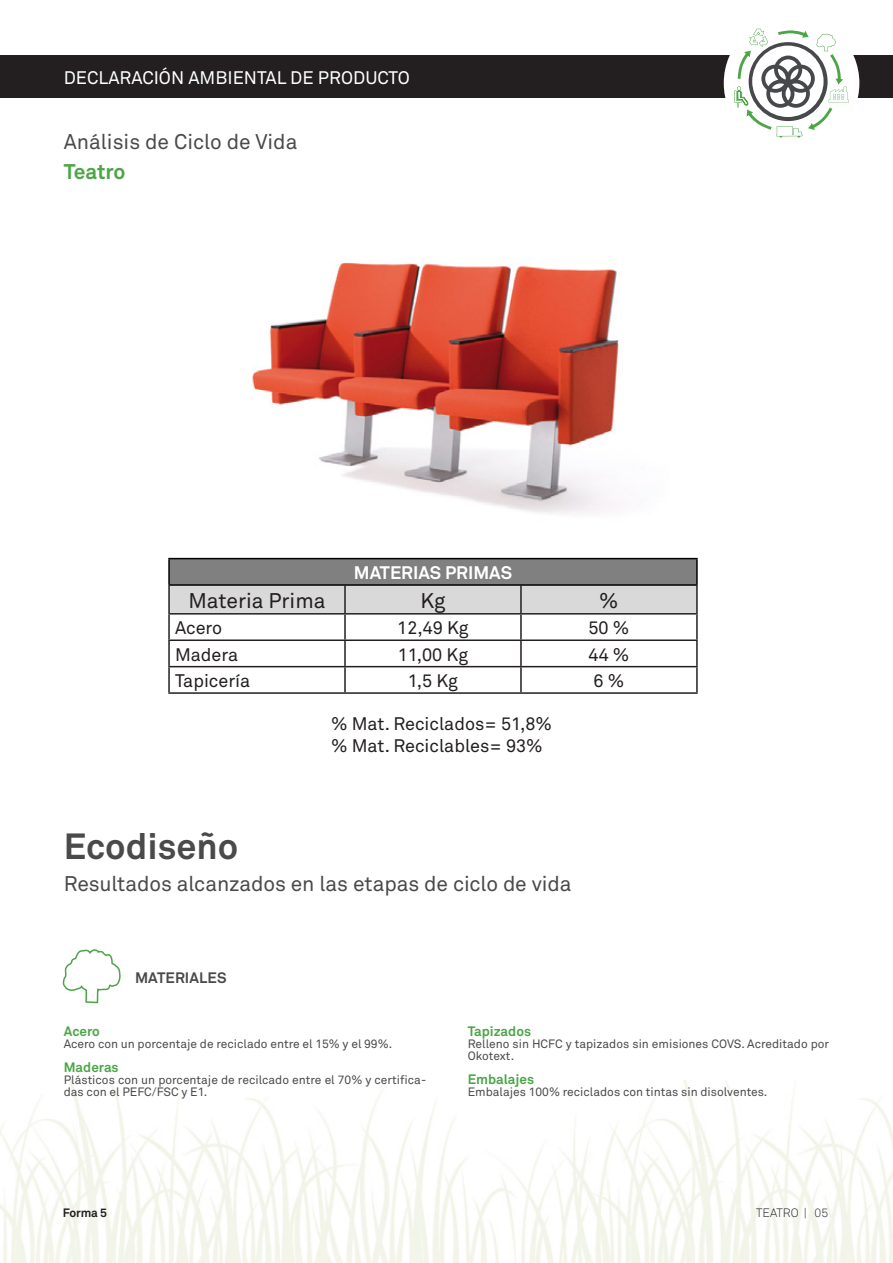
<style>
.page{position:relative;width:893px;height:1263px;background:#fff}
.page>*{position:absolute;margin:0;border:0;box-sizing:border-box;transform-origin:0 0}
.t1{font:700 36px "Akkurat";color:#4b4a4b}
.t2{font:21px "Akkurat";color:#4b4a4b}
.t3{font:21px "Akkurat";color:#231f20}
.t4{font:700 21px "Akkurat";letter-spacing:-.005em;color:#4ca546}
.t5{font:18px "Akkurat";color:#231f20}
.t6{font:18px "Akkurat";color:#fff}
.t7{font:700 18px "Akkurat";color:#fff}
.t8{font:700 15px "Akkurat";letter-spacing:.005em;color:#4b4a4b}
.t9{font:700 13.5px "Akkurat";color:#4ca546}
.t10{font:12px/12px "Akkurat";color:#4b4a4b}
.t11{font:300 12px "Akkurat";color:#231f20}
.t12{font:700 12px "Akkurat";letter-spacing:-.02em;color:#231f20}
</style>
<div class="page">
<img style="left:0;top:1080px;width:893px;height:183px">
<svg style="left:62px;top:949px;width:59px;height:55px"></svg>
<div style="left:0;top:55px;width:893px;height:43px;background:#231f20"></div>
<div style="left:724px;top:15px;width:135px;height:136px;background:#fff;border-radius:50%"></div>
<svg style="left:735px;top:29px;width:114px;height:109px"></svg>
<img style="left:252px;top:262px;width:367px;height:252px">
<div style="left:169px;top:559px;width:528px;height:26px;background:#808080"></div>
<div style="left:170px;top:586px;width:526px;height:27px;background:#d9d9d9"></div>
<hr style="left:168px;top:586px;width:2px;height:27px;background:#231f20">
<hr style="left:344px;top:586px;width:2px;height:27px;background:#231f20">
<hr style="left:520px;top:586px;width:2px;height:27px;background:#231f20">
<hr style="left:696px;top:586px;width:2px;height:27px;background:#231f20">
<hr style="left:168px;top:613px;width:177px;height:2px;background:#231f20">
<hr style="left:168px;top:615px;width:2px;height:24px;background:#231f20">
<hr style="left:345px;top:613px;width:176px;height:2px;background:#231f20">
<hr style="left:344px;top:615px;width:2px;height:24px;background:#231f20">
<hr style="left:521px;top:613px;width:177px;height:2px;background:#231f20">
<hr style="left:520px;top:615px;width:2px;height:24px;background:#231f20">
<hr style="left:696px;top:615px;width:2px;height:24px;background:#231f20">
<hr style="left:168px;top:639px;width:177px;height:2px;background:#231f20">
<hr style="left:168px;top:641px;width:2px;height:25px;background:#231f20">
<hr style="left:345px;top:639px;width:176px;height:2px;background:#231f20">
<hr style="left:344px;top:641px;width:2px;height:25px;background:#231f20">
<hr style="left:521px;top:639px;width:177px;height:2px;background:#231f20">
<hr style="left:520px;top:641px;width:2px;height:25px;background:#231f20">
<hr style="left:696px;top:641px;width:2px;height:25px;background:#231f20">
<hr style="left:168px;top:666px;width:177px;height:1px;background:#231f20">
<hr style="left:168px;top:667px;width:2px;height:25px;background:#231f20">
<hr style="left:345px;top:666px;width:176px;height:1px;background:#231f20">
<hr style="left:344px;top:667px;width:2px;height:25px;background:#231f20">
<hr style="left:521px;top:666px;width:177px;height:1px;background:#231f20">
<hr style="left:520px;top:667px;width:2px;height:25px;background:#231f20">
<hr style="left:696px;top:667px;width:2px;height:25px;background:#231f20">
<hr style="left:168px;top:692px;width:177px;height:2px;background:#231f20">
<hr style="left:345px;top:692px;width:176px;height:2px;background:#231f20">
<hr style="left:521px;top:692px;width:177px;height:2px;background:#231f20">
<hr style="left:168px;top:559px;width:2px;height:25px;background:#000">
<hr style="left:696px;top:559px;width:2px;height:25px;background:#000">
<hr style="left:168px;top:558px;width:177px;height:1px;background:#000">
<hr style="left:345px;top:558px;width:176px;height:1px;background:#000">
<hr style="left:521px;top:558px;width:177px;height:1px;background:#000">
<hr style="left:168px;top:584px;width:177px;height:2px;background:#000">
<hr style="left:345px;top:584px;width:176px;height:2px;background:#000">
<hr style="left:521px;top:584px;width:177px;height:2px;background:#000">
<p class="t6" style="left:64px;top:66px;width:347px">DECLARACIÓN AMBIENTAL DE PRODUCTO</p>
<p class="t2" style="left:64px;top:128px;width:235px">Análisis de Ciclo de Vida</p>
<p class="t4" style="left:64px;top:158px;width:63px">Teatro</p>
<p class="t7" style="left:354px;top:561px;width:160px">MATERIAS PRIMAS</p>
<p class="t3" style="left:188px;top:587px;width:139px">Materia Prima</p>
<p class="t3" style="left:420px;top:587px;width:27px">Kg</p>
<p class="t3" style="left:599px;top:587px;width:21px">%</p>
<p class="t5" style="left:175px;top:617px;width:49px">Acero</p>
<p class="t5" style="left:397px;top:617px;width:73px">12,49 Kg</p>
<p class="t5" style="left:588px;top:617px;width:42px">50 %</p>
<p class="t5" style="left:175px;top:643px;width:65px">Madera</p>
<p class="t5" style="left:398px;top:643px;width:72px">11,00 Kg</p>
<p class="t5" style="left:588px;top:643px;width:43px">44 %</p>
<p class="t5" style="left:175px;top:669px;width:77px">Tapicería</p>
<p class="t5" style="left:408px;top:669px;width:52px">1,5 Kg</p>
<p class="t5" style="left:594px;top:669px;width:32px">6 %</p>
<p class="t5" style="left:331px;top:712px;width:222px">% Mat. Reciclados= 51,8%</p>
<p class="t5" style="left:331px;top:734px;width:213px">% Mat. Reciclables= 93%</p>
<p class="t1" style="left:64px;top:823px;width:176px">Ecodiseño</p>
<p class="t2" style="left:64px;top:870px;width:509px">Resultados alcanzados en las etapas de ciclo de vida</p>
<p class="t8" style="left:135px;top:968px;width:93px">MATERIALES</p>
<p class="t9" style="left:64px;top:1023px;width:38px">Acero</p>
<p class="t10" style="left:64px;top:1037px;width:330px">Acero con un porcentaje de reciclado entre el 15% y el 99%.</p>
<p class="t9" style="left:64px;top:1059px;width:56px">Maderas</p>
<p class="t10" style="left:64px;top:1073px;width:364px">Plásticos con un porcentaje de recilcado entre el 70% y certifica&shy;das con el PEFC/FSC y E1.</p>
<p class="t9" style="left:468px;top:1023px;width:65px">Tapizados</p>
<p class="t10" style="left:468px;top:1037px;width:363px">Relleno sin HCFC y tapizados sin emisiones COVS. Acreditado por<br>Okotext.</p>
<p class="t9" style="left:468px;top:1071px;width:68px">Embalajes</p>
<p class="t10" style="left:468px;top:1085px;width:301px">Embalajes 100% reciclados con tintas sin disolventes.</p>
<p class="t12" style="left:63px;top:1205px;width:46px">Forma 5</p>
<p class="t11" style="left:756px;top:1205px;width:74px">TEATRO | 05</p>
</div>
